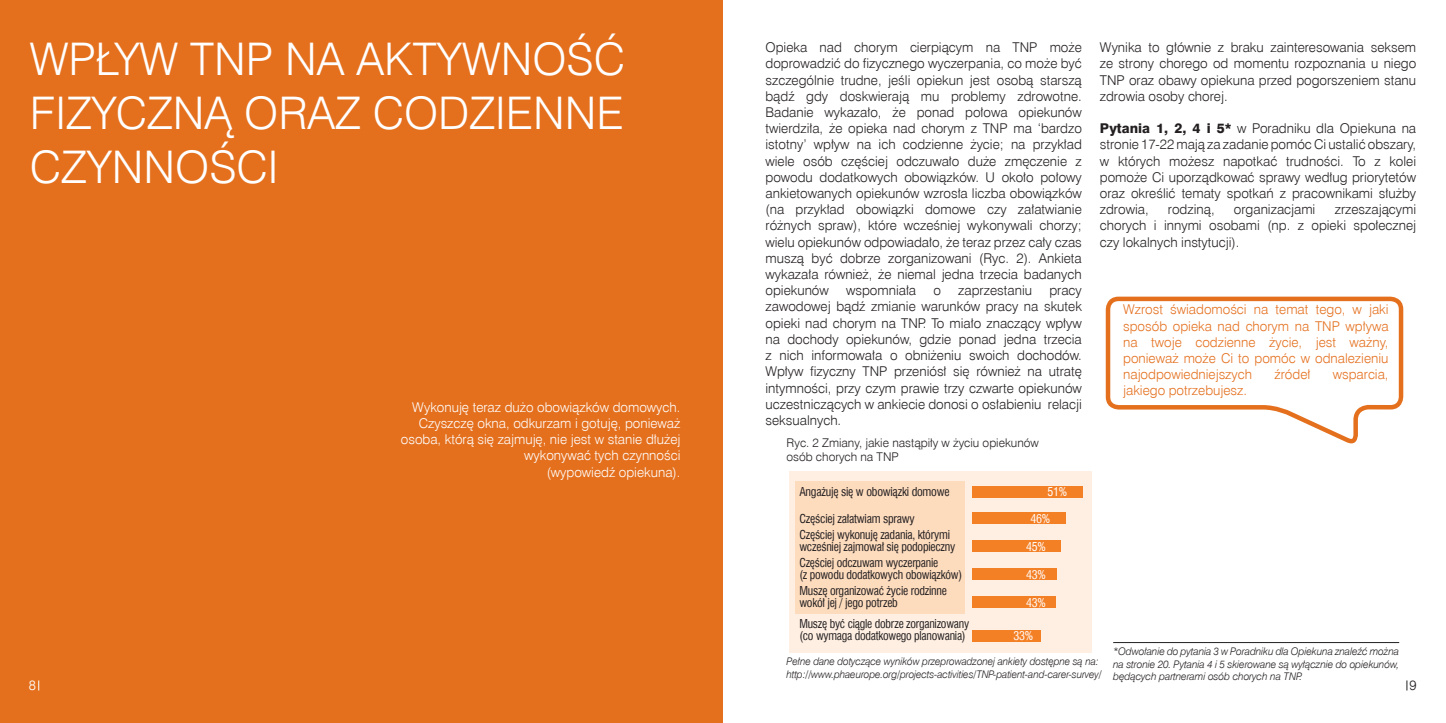
<style>
.page{position:relative;width:1446px;height:723px;background:#fff}
.page>*{position:absolute;margin:0;border:0;box-sizing:border-box;transform-origin:0 0}
.t1{font:45px "Swis 721 Lt EU";color:#fff}
.t2{font:13.5px/16.2px "Swis 721 Lt EU";color:#231f20;text-align:justify}
.t3{font:13.5px/16.2px "Swis 721 Lt EU";color:#e4701e;text-align:justify}
.t4{font:13.5px/16.2px "Swis 721 Lt EU";color:#fff;text-align:right}
.t5{font:12px/12px "Swis 721 Cn EU";letter-spacing:-.02em;color:#231f20}
.t6{font:12px/14.4px "Swis 721 Lt EU";color:#231f20}
.t7{font:12px "Swis 721 Cn EU";letter-spacing:-.02em;color:#fff}
.t8{font:italic 10.5px/12.6px "Swis 721 Lt EU";letter-spacing:-.01em;color:#231f20}
.s1{font-family:"Swis 721 Hv EU"}
</style>
<div class="page">
<div style="left:0;top:0;width:723px;height:723px;background:#e4701e"></div>
<div style="left:789px;top:471px;width:303px;height:181px;background:#feefe2"></div>
<div style="left:972px;top:630px;width:68px;height:11px;background:#f48026"></div>
<div style="left:795px;top:481px;width:169px;height:133px;background:#fddbbd"></div>
<div style="left:972px;top:486px;width:110px;height:12px;background:#f48026"></div>
<div style="left:972px;top:512px;width:93px;height:12px;background:#f48026"></div>
<div style="left:972px;top:540px;width:88px;height:12px;background:#f48026"></div>
<div style="left:972px;top:568px;width:84px;height:12px;background:#f48026"></div>
<div style="left:972px;top:596px;width:83px;height:12px;background:#f48026"></div>
<svg style="left:1106px;top:297px;width:297px;height:146px"></svg>
<hr style="left:1113px;top:642px;width:286px;height:1px;background:#231f20">
<h1 class="t1" style="left:30px;top:32px;width:67px">Wpływ</h1>
<h1 class="t1" style="left:190px;top:32px;width:253px">TNP na aktywn</h1>
<h1 class="t1" style="left:532px;top:32px;width:94px">ość</h1>
<h1 class="t1" style="left:30px;top:86px;width:25px">fizyczn</h1>
<h1 class="t1" style="left:205px;top:86px;width:261px">ą oraz codzienne</h1>
<h1 class="t1" style="left:30px;top:140px;width:29px">czynn</h1>
<h1 class="t1" style="left:175px;top:140px;width:57px">ości</h1>
<p class="t4" style="left:401px;top:399px;width:281px">Wykonuję teraz dużo obowiązków domowych.<br>Czyszczę okna, odkurzam i gotuję, ponieważ osoba, którą się zajmuję, nie jest w stanie dłużej wykonywać tych czynności<br>(wypowiedź opiekuna).</p>
<p class="t2" style="left:765px;top:40px;width:318px">Opieka nad chorym cierpiącym na TNP może doprowadzić do fizycznego wyczerpania, co może być szczególnie trudne, jeśli opiekun jest osobą starszą bądź gdy doskwierają mu problemy zdrowotne.<br>Badanie wykazało, że ponad połowa opiekunów twierdziła, że opieka nad chorym z TNP ma ‘bardzo istotny’ wpływ na ich codzienne życie; na przykład wiele osób częściej odczuwało duże zmęczenie z powodu dodatkowych obowiązków. U około połowy ankietowanych opiekunów wzrosła liczba obowiązków (na przykład obowiązki domowe czy załatwianie różnych spraw), które wcześniej wykonywali chorzy; wielu opiekunów odpowiadało, że teraz przez cały czas muszą być dobrze zorganizowani (Ryc. 2). Ankieta wykazała również, że niemal jedna trzecia badanych opiekunów</p>
<p class="t2" style="left:846px;top:283px;width:72px">wspomniała</p>
<p class="t2" style="left:933px;top:283px;width:9px">o</p>
<p class="t2" style="left:958px;top:283px;width:75px">zaprzestaniu</p>
<p class="t2" style="left:765px;top:283px;width:318px;text-indent:284px">pracy zawodowej bądź zmianie warunków pracy na skutek opieki nad chorym na TNP. To miało znaczący wpływ na dochody opiekunów, gdzie ponad jedna trzecia z nich informowała o obniżeniu swoich dochodów.<br>Wpływ fizyczny TNP przeniósł się również na utratę intymności, przy czym prawie trzy czwarte opiekunów uczestniczących w ankiecie donosi o osłabieniu relacji seksualnych.</p>
<p class="t6" style="left:786px;top:435px;width:254px">Ryc. 2 Zmiany, jakie nastąpiły w życiu opiekunów osób chorych na TNP</p>
<p class="t5" style="left:799px;top:485px;width:152px">Angażuję się w obowiązki domowe</p>
<p class="t7" style="left:1047px;top:484px;width:21px">51%</p>
<p class="t5" style="left:799px;top:513px;width:117px">Częściej załatwiam sprawy</p>
<p class="t7" style="left:1030px;top:511px;width:21px">46%</p>
<p class="t5" style="left:799px;top:529px;width:158px">Częściej wykonuję zadania, którymi wcześniej zajmował się podopieczny</p>
<p class="t7" style="left:1026px;top:539px;width:21px">45%</p>
<p class="t5" style="left:799px;top:556px;width:164px">Częściej odczuwam wyczerpanie<br>(z powodu dodatkowych obowiązków)</p>
<p class="t5" style="left:799px;top:584px;width:149px">Muszę organizować życie rodzinne wokół jej / jego potrzeb</p>
<p class="t7" style="left:1026px;top:566px;width:21px">43%</p>
<p class="t7" style="left:1026px;top:594px;width:21px">43%</p>
<p class="t2" style="left:1100px;top:40px;width:318px">Wynika to głównie z braku zainteresowania seksem ze strony chorego od momentu rozpoznania u niego TNP oraz obawy opiekuna przed pogorszeniem stanu zdrowia osoby chorej.</p>
<p class="t2" style="left:1100px;top:121px;width:318px"><span class="s1">Pytania 1, 2, 4 i 5*</span> w Poradniku dla Opiekuna na stronie 17-22 mają za zadanie pomóc Ci ustalić obszary, w których możesz napotkać trudności. To z kolei pomoże Ci uporządkować sprawy według priorytetów oraz określić tematy spotkań z pracownikami służby zdrowia,</p>
<p class="t2" style="left:1100px;top:202px;width:318px;text-indent:235px">zrzeszającymi chorych i innymi osobami (np. z opieki społecznej czy lokalnych instytucji).</p>
<p class="t2" style="left:1168px;top:202px;width:48px">rodziną,</p>
<p class="t2" style="left:1234px;top:202px;width:83px">organizacjami</p>
<p class="t3" style="left:1123px;top:302px;width:267px">Wzrost świadomości na temat tego, w jaki sposób opieka nad chorym na TNP wpływa na twoje codzienne życie, jest ważny, ponieważ może Ci to pomóc w odnalezieniu najodpowiedniejszych</p>
<p class="t3" style="left:1274px;top:366px;width:37px">źródeł</p>
<p class="t3" style="left:1333px;top:366px;width:57px">wsparcia,</p>
<p class="t3" style="left:1123px;top:383px;width:125px">jakiego potrzebujesz.</p>
<p class="t5" style="left:799px;top:617px;width:171px">Muszę być ciągle dobrze zorganizowany (co wymaga dodatkowego planowania)</p>
<p class="t7" style="left:1013px;top:628px;width:21px">33%</p>
<p class="t8" style="left:786px;top:655px;width:317px">Pełne dane dotyczące wyników przeprowadzonej ankiety dostępne są na: http://www.phaeurope.org/projects-activities/TNP-patient-and-carer-survey/</p>
<p class="t8" style="left:1113px;top:645px;width:287px;text-align:justify">*Odwołanie do pytania 3 w Poradniku dla Opiekuna znaleźć można na stronie 20. Pytania 4 i 5 skierowane są wyłącznie do opiekunów, będących partnerami osób chorych na TNP.</p>
<p class="t4" style="left:29px;top:677px;width:9px">8</p>
<p class="t2" style="left:1409px;top:677px;width:9px">9</p>
</div>
